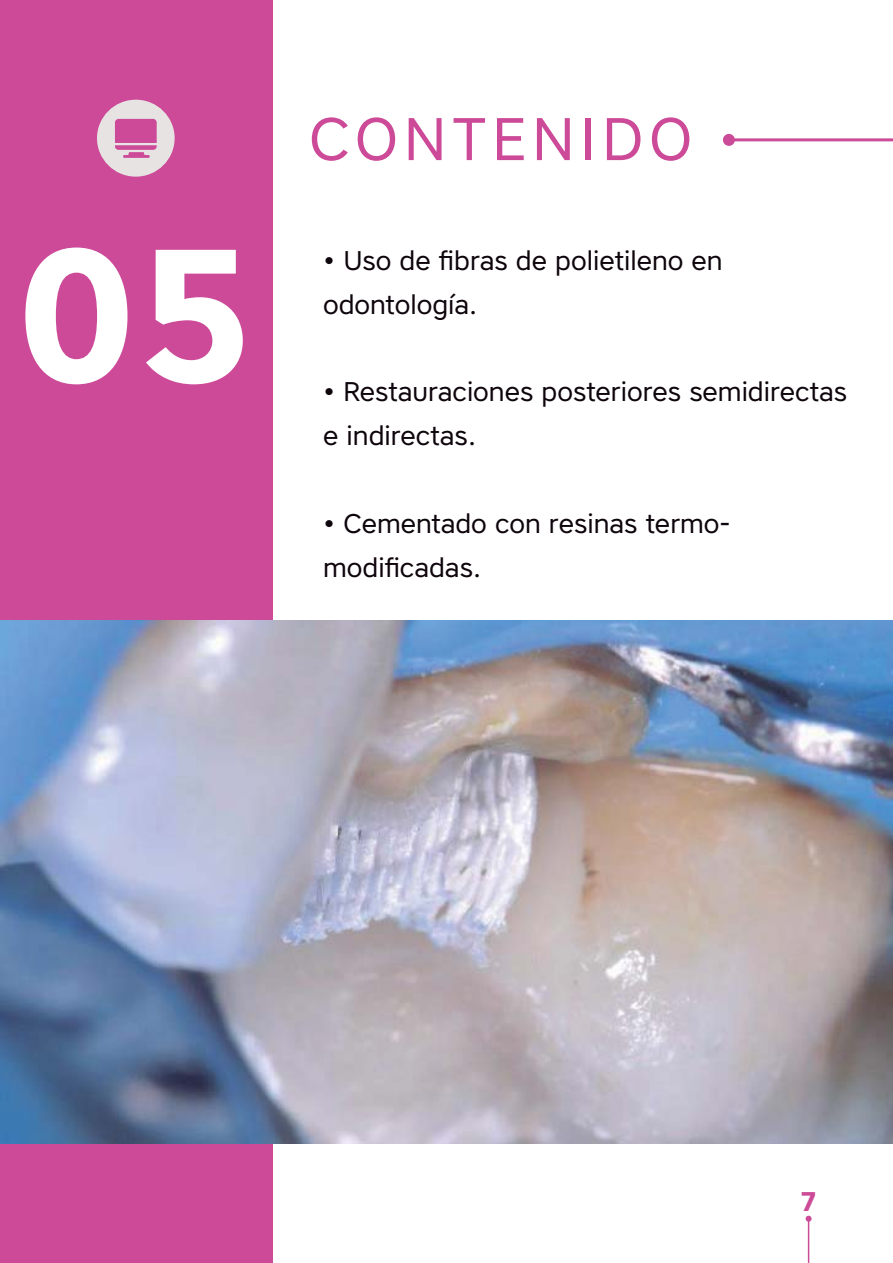
<style>
.page{position:relative;width:893px;height:1263px;background:#fff}
.page>*{position:absolute;margin:0;border:0;box-sizing:border-box;transform-origin:0 0}
.t1{font:700 189px "Core Sans A65";color:#fff}
.t2{font:60px "Core Sans A45";letter-spacing:.1em;color:#cc4a98}
.t3{font:27px/43.8px "Core Sans A45";color:#0e050c}
.t4{font:700 27px "Core Sans A65";color:#cc4b98}
</style>
<div class="page">
<hr style="left:808px;top:1219px;width:1px;height:44px;background:#cc4b98">
<svg style="left:805px;top:1216px;width:6px;height:6px"></svg>
<div style="left:0;top:0;width:273px;height:1263px;background:#cc4a98"></div>
<img style="left:0;top:621px;width:893px;height:523px">
<hr style="left:729px;top:138px;width:164px;height:3px;background:#cc4b98">
<div style="left:723px;top:134px;width:12px;height:12px;background:#cc4b98;border-radius:50%"></div>
<div style="left:97px;top:100px;width:78px;height:77px;background:#e6e3e2;border-radius:50%"></div>
<hr style="left:123px;top:155px;width:27px;height:3px;background:#cc4a98">
<svg style="left:115px;top:119px;width:42px;height:31px"></svg>
<h1 class="t1" style="left:17px;top:206px;width:239px">05</h1>
<h2 class="t2" style="left:309px;top:117px;width:384px">CONTENIDO</h2>
<p class="t3" style="left:323px;top:241px;width:401px">• Uso de fibras de polietileno en odontología.</p>
<p class="t3" style="left:323px;top:373px;width:526px">• Restauraciones posteriores semidirectas e indirectas.</p>
<p class="t3" style="left:323px;top:505px;width:409px">• Cementado con resinas termo&shy;modificadas.</p>
<p class="t4" style="left:800px;top:1186px;width:18px">7</p>
</div>
